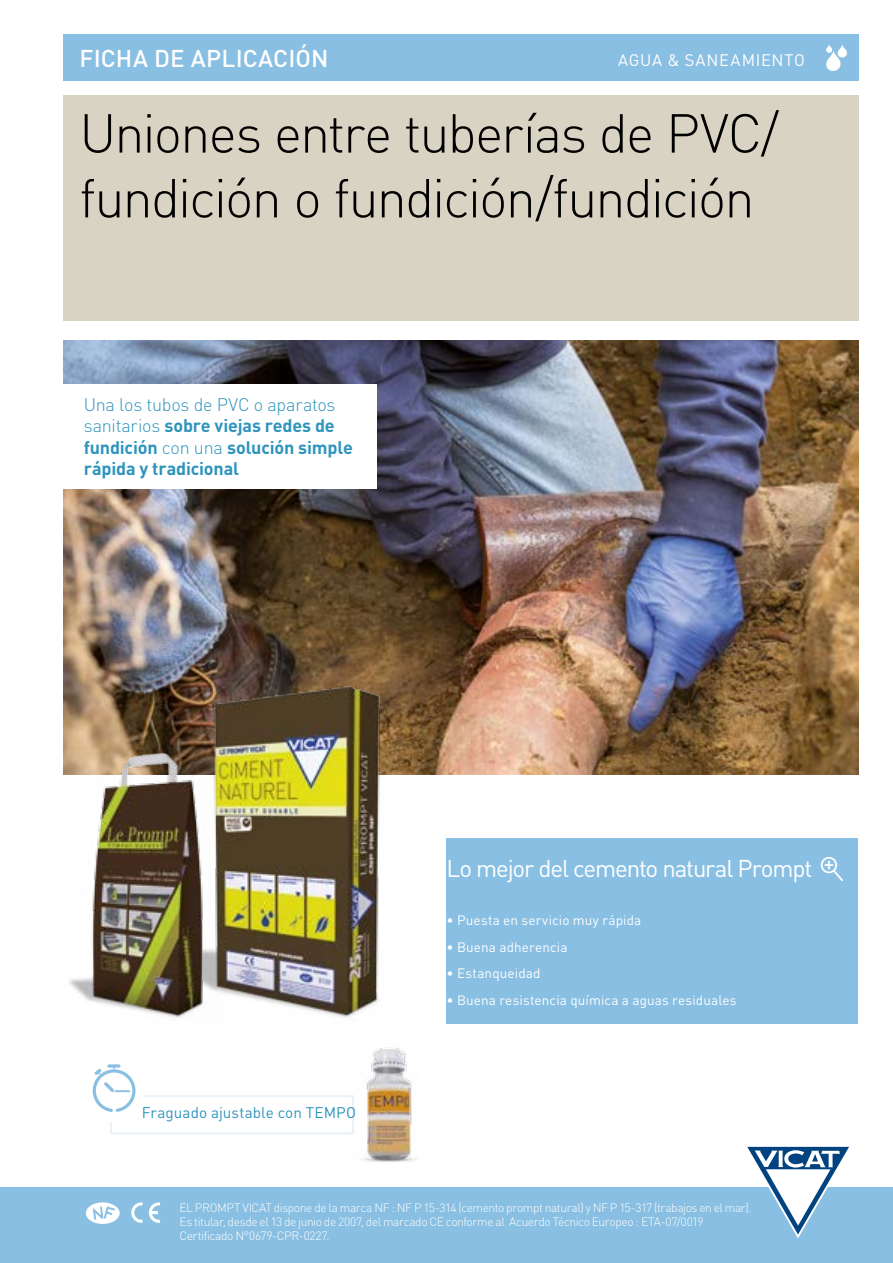
<style>
.page{position:relative;width:893px;height:1263px;background:#fff}
.page>*{position:absolute;margin:0;border:0;box-sizing:border-box;transform-origin:0 0}
.t1{font:300 54px/64.8px "DIN Pro";letter-spacing:-.035em;color:#000}
.t2{font:24px "DIN Pro";letter-spacing:-.045em;color:#fff}
.t3{font:500 24px "DIN Pro";letter-spacing:.005em;color:#fff}
.t4{font:700 18px/21.6px "DIN Pro";letter-spacing:-.01em;color:#2e94bc}
.t5{font:16.5px "DIN Pro";letter-spacing:.04em;color:#fff}
.t6{font:15.3px "DIN Pro";letter-spacing:.005em;color:#2e94bc}
.t7{font:13.5px "DIN Pro";letter-spacing:.01em;color:#fff}
.t8{font:300 12px/14.4px "DIN Pro";letter-spacing:-.035em;color:#fff}
.s1{font-weight:300}
.s2{font-family:"Netto Icons OT";font-size:27px}
</style>
<div class="page">
<div style="left:64px;top:34px;width:795px;height:47px;background:#88bfe2"></div>
<div style="left:64px;top:95px;width:795px;height:225px;background:#d9d3c3"></div>
<div style="left:0;top:1187px;width:893px;height:76px;background:#88bfe2"></div>
<svg style="left:747px;top:1146px;width:102px;height:92px"></svg>
<svg style="left:131px;top:1202px;width:12px;height:21px"></svg>
<svg style="left:149px;top:1202px;width:11px;height:21px"></svg>
<svg style="left:86px;top:1202px;width:34px;height:22px"></svg>
<img style="left:64px;top:340px;width:795px;height:434px">
<div style="left:63px;top:384px;width:314px;height:105px;background:#fff"></div>
<svg style="left:93px;top:1064px;width:254px;height:70px"></svg>
<div style="left:446px;top:838px;width:412px;height:186px;background:#88bfe2"></div>
<img style="left:154px;top:675px;width:238px;height:342px">
<img style="left:64px;top:747px;width:154px;height:271px">
<img style="left:347px;top:1047px;width:70px;height:115px">
<svg style="left:826px;top:45px;width:21px;height:26px"></svg>
<h2 class="t3" style="left:79px;top:38px;width:251px">FICHA DE APLICACIÓN</h2>
<h3 class="t5" style="left:618px;top:47px;width:188px">AGUA &amp; SANEAMIENTO</h3>
<h1 class="t1" style="left:79px;top:96px;width:701px">Uniones entre tuberías de PVC/ fundición o fundición/fundición</h1>
<h3 class="t4" style="left:84px;top:391px;width:271px"><span class="s1">Una los tubos de PVC o aparatos sanitarios</span> sobre viejas redes de fundición <span class="s1">con una</span> solución simple rápida y tradicional</h3>
<p class="t6" style="left:142px;top:1100px;width:216px">Fraguado ajustable con TEMPO</p>
<h2 class="t2" style="left:446px;top:850px;width:404px">Lo mejor del cemento natural Prompt<span class="s2">+</span></h2>
<p class="t7" style="left:446px;top:910px;width:196px">• Puesta en servicio muy rápida</p>
<p class="t7" style="left:446px;top:936px;width:122px">• Buena adherencia</p>
<p class="t7" style="left:446px;top:963px;width:96px">• Estanqueidad</p>
<p class="t7" style="left:446px;top:989px;width:292px">• Buena resistencia química a aguas residuales</p>
<p class="t8" style="left:179px;top:1199px;width:574px">EL PROMPT VICAT dispone de la marca NF : NF P 15-314 (cemento prompt natural) y NF P 15-317 (trabajos en el mar).<br>Es titular, desde el 13 de junio de 2007, del marcado CE conforme al Acuerdo Técnico Europeo : ETA-07/0019<br>Certificado N°0679-CPR-0227.</p>
</div>
